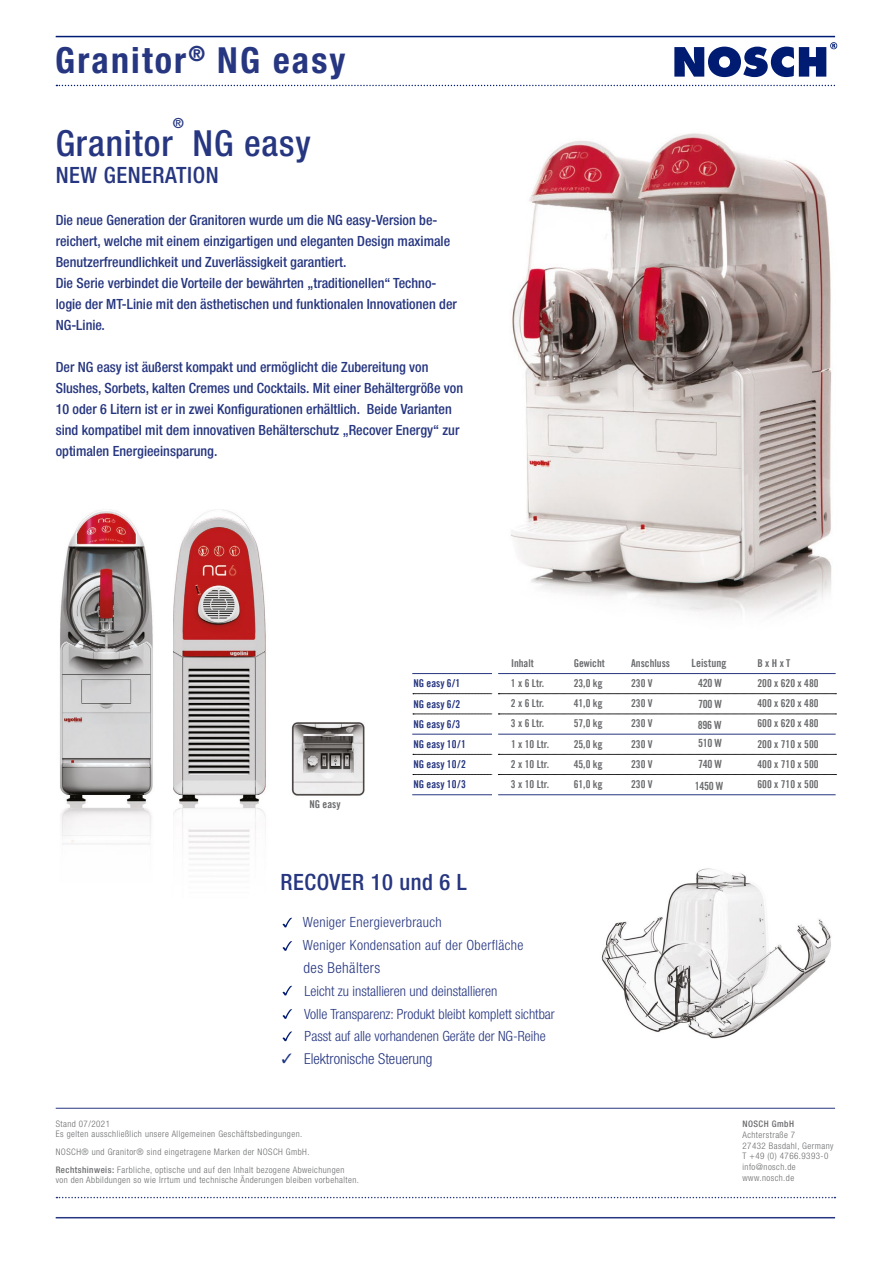
<style>
.page{position:relative;width:893px;height:1263px;background:#fff}
.page>*{position:absolute;margin:0;border:0;box-sizing:border-box;transform-origin:0 0}
.t1{font:700 condensed 36px "Helvetica Neue LT Std";letter-spacing:.06em;color:#263680}
.t2{font:500 condensed 36px "Helvetica Neue LT Std";letter-spacing:.025em;color:#263680}
.t3{font:500 condensed 22.5px "Helvetica Neue LT Std";letter-spacing:.025em;color:#263680}
.t4{font:300 condensed 15px "Helvetica Neue LT Std";color:#263680}
.t5{font:300 condensed 15px "Helvetica Neue LT Std";letter-spacing:.025em;color:#263680}
.t6{font:500 condensed 14.1px/21px "Helvetica Neue LT Std";color:#263680}
.t7{font:300 condensed 14.1px/22.8px "Helvetica Neue LT Std";color:#263680}
.t8{font:300 condensed 14.1px/22.8px "Helvetica Neue LT Std";letter-spacing:.025em;color:#263680}
.t9{font:500 condensed 13.95px "Helvetica Neue LT Std";color:#263680}
.t10{font:11.25px/18px "Trade Gothic Bold Cond Twenty";letter-spacing:-.025em;color:#6d6e70}
.t11{font:11.25px/20.4px "Trade Gothic Bold Cond Twenty";letter-spacing:-.005em;color:#6d6e70;text-align:center}
.t12{font:10.8px/20.2px "Trade Gothic LT Bold Cond Twenty";color:#6a6b6d;text-align:justify}
.t13{font:10.8px/20.2px "Trade Gothic LT Bold Cond Twenty";color:#263680;text-align:justify}
.t14{font:300 condensed 9px/10.8px "Helvetica Neue LT Std";letter-spacing:.05em;color:#6a6b6d}
.t15{font:500 condensed 9px "Helvetica Neue LT Std";letter-spacing:.05em;color:#6a6b6d}
.s1{color:#1c3583}
.s2{font-weight:500}
</style>
<div class="page">
<hr style="left:56px;top:36px;width:779px;height:1px;background:#001b72">
<svg style="left:56px;top:85px;width:779px;height:1px"></svg>
<svg style="left:674px;top:42px;width:163px;height:35px"></svg>
<img style="left:173px;top:509px;width:93px;height:351px">
<hr style="left:498px;top:673px;width:338px;height:1px;background:#263680">
<hr style="left:412px;top:673px;width:80px;height:1px;background:#263680">
<svg style="left:413px;top:693px;width:423px;height:1px"></svg>
<svg style="left:413px;top:714px;width:423px;height:1px"></svg>
<hr style="left:498px;top:734px;width:338px;height:1px;background:#263680">
<hr style="left:412px;top:734px;width:80px;height:1px;background:#263680">
<hr style="left:56px;top:1217px;width:779px;height:1px;background:#263680">
<svg style="left:56px;top:1197px;width:779px;height:1px"></svg>
<img style="left:510px;top:133px;width:322px;height:482px">
<img style="left:60px;top:509px;width:93px;height:336px">
<img style="left:291px;top:722px;width:74px;height:74px">
<img style="left:601px;top:868px;width:231px;height:171px">
<svg style="left:283px;top:918px;width:9px;height:9px"></svg>
<svg style="left:283px;top:941px;width:9px;height:10px"></svg>
<svg style="left:283px;top:1031px;width:9px;height:10px"></svg>
<svg style="left:283px;top:986px;width:9px;height:9px"></svg>
<svg style="left:283px;top:1009px;width:9px;height:10px"></svg>
<hr style="left:56px;top:1108px;width:779px;height:1px;background:#263680">
<svg style="left:413px;top:774px;width:423px;height:1px"></svg>
<hr style="left:498px;top:794px;width:338px;height:1px;background:#263680">
<hr style="left:412px;top:794px;width:80px;height:1px;background:#263680">
<svg style="left:413px;top:754px;width:423px;height:1px"></svg>
<h1 class="t1" style="left:55px;top:39px;width:292px">Granitor<sup>®</sup> NG easy</h1>
<p class="t9" style="left:173px;top:115px;width:13px">®</p>
<h1 class="t2" style="left:56px;top:121px;width:256px">Granitor NG easy</h1>
<h2 class="t3" style="left:56px;top:161px;width:165px">NEW GENERATION</h2>
<p class="t6" style="left:56px;top:210px;width:403px">Die neue Generation der Granitoren wurde um die NG easy-Version be&shy;reichert, welche mit einem einzigartigen und eleganten Design maximale Benutzerfreundlichkeit und Zuverlässigkeit garantiert.<br>Die Serie verbindet die Vorteile der bewährten „traditionellen“ Techno&shy;logie der MT-Linie mit den ästhetischen und funktionalen Innovationen der NG-Linie.</p>
<p class="t6" style="left:56px;top:356px;width:409px">Der NG easy ist äußerst kompakt und ermöglicht die Zubereitung von Slushes, Sorbets, kalten Cremes und Cocktails. Mit einer Behältergröße von 10 oder 6 Litern ist er in zwei Konfigurationen erhältlich. Beide Varianten sind kompatibel mit dem innovativen Behälterschutz „Recover Energy“ zur optimalen Energieeinsparung.</p>
<p class="t12" style="left:309px;top:794px;width:33px">NG easy</p>
<p class="t11" style="left:692px;top:652px;width:36px">Leistung<br>420 W<br>700 W</p>
<p class="t10" style="left:698px;top:716px;width:26px">896 W<br>510 W</p>
<p class="t10" style="left:695px;top:754px;width:30px;line-height:21px;text-align:center">740 W<br>1450 W</p>
<p class="t12" style="left:511px;top:653px;width:24px">Inhalt</p>
<p class="t12" style="left:574px;top:653px;width:33px">Gewicht</p>
<p class="t12" style="left:631px;top:653px;width:40px">Anschluss</p>
<p class="t12" style="left:757px;top:653px;width:34px">B x H x T</p>
<p class="t12" style="left:511px;top:673px;width:35px">1 x 6 Ltr.<br>2 x 6 Ltr.<br>3 x 6 Ltr.</p>
<p class="t12" style="left:574px;top:673px;width:30px">23,0 kg 41,0 kg 57,0 kg</p>
<p class="t12" style="left:631px;top:673px;width:23px">230 V 230 V 230 V</p>
<p class="t12" style="left:757px;top:673px;width:63px">200 x 620 x 480<br>400 x 620 x 480<br>600 x 620 x 480</p>
<p class="t13" style="left:413px;top:673px;width:49px">NG easy 6/1<br>NG easy 6/2<br>NG easy 6/3</p>
<p class="t13" style="left:413px;top:734px;width:54px">NG easy 10/1</p>
<p class="t12" style="left:511px;top:733px;width:40px">1 x 10 Ltr.</p>
<p class="t12" style="left:574px;top:733px;width:30px">25,0 kg</p>
<p class="t12" style="left:631px;top:733px;width:23px">230 V</p>
<p class="t12" style="left:757px;top:733px;width:63px">200 x 710 x 500</p>
<p class="t13" style="left:413px;top:754px;width:54px">NG easy 10/2</p>
<p class="t12" style="left:511px;top:754px;width:40px">2 x 10 Ltr.</p>
<p class="t12" style="left:574px;top:754px;width:30px">45,0 kg</p>
<p class="t12" style="left:631px;top:754px;width:23px">230 V</p>
<p class="t12" style="left:757px;top:754px;width:63px">400 x 710 x 500</p>
<p class="t13" style="left:413px;top:774px;width:54px">NG easy 10/3</p>
<p class="t12" style="left:511px;top:774px;width:40px">3 x 10 Ltr.</p>
<p class="t12" style="left:574px;top:774px;width:30px">61,0 kg</p>
<p class="t12" style="left:631px;top:774px;width:23px">230 V</p>
<p class="t12" style="left:757px;top:774px;width:63px">600 x 710 x 500</p>
<h2 class="t3" style="left:280px;top:868px;width:188px">RECOVER 10 und 6 L</h2>
<p class="t8" style="left:303px;top:911px;width:222px">Weniger Energieverbrauch<br>Weniger Kondensation auf der Oberfläche</p>
<p class="t5" style="left:304px;top:959px;width:78px">des Behälters</p>
<p class="t7" style="left:304px;top:979px;width:252px">Leicht zu installieren und deinstallieren<br>Volle Transparenz: Produkt bleibt komplett sichtbar<br>Passt auf alle vorhandenen Geräte der NG-Reihe</p>
<p class="t4" style="left:282px;top:1050px;width:152px"><span class="s1">✓</span> Elektronische Steuerung</p>
<p class="t14" style="left:56px;top:1118px;width:248px;line-height:10.1px">Stand 07/2021<br>Es gelten ausschließlich unsere Allgemeinen Geschäftsbedingungen.</p>
<p class="t14" style="left:56px;top:1143px;width:290px;line-height:18px">NOSCH® und Granitor® sind eingetragene Marken der NOSCH GmbH.<br><span class="s2">Rechtshinweis:</span> Farbliche, optische und auf den Inhalt bezogene Abweichungen</p>
<p class="t14" style="left:56px;top:1174px;width:305px">von den Abbildungen so wie Irrtum und technische Änderungen bleiben vorbehalten.</p>
<p class="t15" style="left:742px;top:1118px;width:53px">NOSCH GmbH</p>
<p class="t14" style="left:742px;top:1129px;width:93px">Achterstraße 7<br>27432 Basdahl, Germany<br>T +49 (0) 4766.9393-0 info@nosch.de www.nosch.de</p>
</div>
